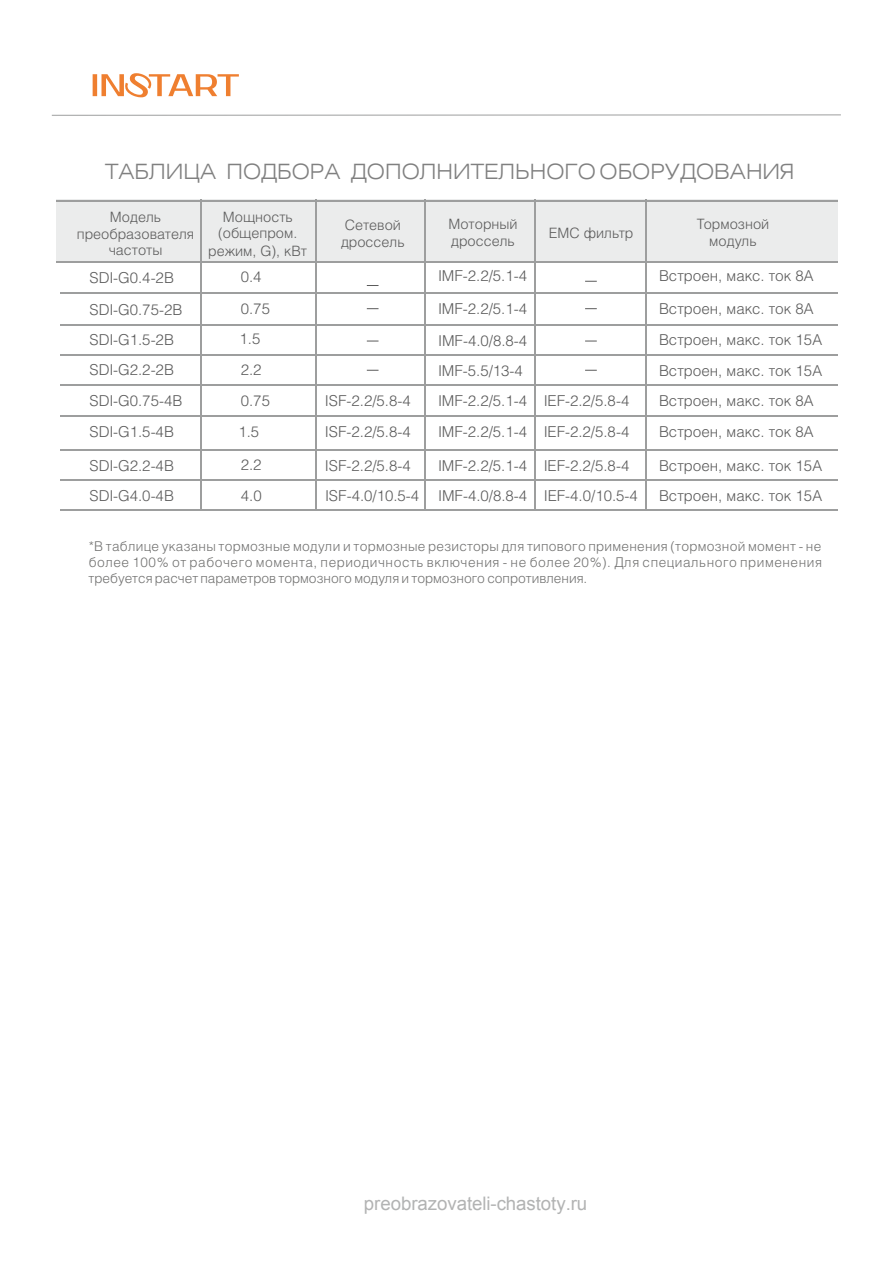
<style>
.page{position:relative;width:893px;height:1263px;background:#fff}
.page>*{position:absolute;margin:0;border:0;box-sizing:border-box;transform-origin:0 0}
.t1{font:300 21px "Helios Ext";color:#808080}
.t2{font:18.6px "Arial";letter-spacing:-.005em;color:#b2b3b3}
.t3{font:300 15px/30.9px "Helios";color:#5b5b5b}
.t4{font:300 14.25px/17px "Helios";color:#5b5b5b;text-align:center}
.t5{font:300 13.5px/15.8px "Helios";color:#727271;text-align:justify}
</style>
<div class="page">
<div style="left:56px;top:199px;width:782px;height:63px;background:#ebecec"></div>
<hr style="left:56px;top:262px;width:782px;height:1px;background:#9d9e9e">
<hr style="left:56px;top:200px;width:782px;height:2px;background:#9d9e9e">
<hr style="left:200px;top:200px;width:1px;height:310px;background:#9d9e9e">
<hr style="left:315px;top:200px;width:1px;height:310px;background:#9d9e9e">
<hr style="left:425px;top:200px;width:1px;height:310px;background:#9d9e9e">
<hr style="left:534px;top:200px;width:1px;height:310px;background:#9d9e9e">
<hr style="left:646px;top:200px;width:1px;height:310px;background:#9d9e9e">
<hr style="left:60px;top:292px;width:778px;height:1px;background:#9d9e9e">
<hr style="left:60px;top:324px;width:778px;height:1px;background:#9d9e9e">
<hr style="left:60px;top:354px;width:778px;height:1px;background:#9d9e9e">
<hr style="left:60px;top:384px;width:778px;height:2px;background:#9d9e9e">
<hr style="left:60px;top:415px;width:778px;height:1px;background:#9d9e9e">
<hr style="left:60px;top:449px;width:778px;height:1px;background:#9d9e9e">
<hr style="left:60px;top:479px;width:778px;height:1px;background:#9d9e9e">
<hr style="left:60px;top:510px;width:778px;height:1px;background:#9d9e9e">
<svg style="left:585px;top:281px;width:12px;height:1px"></svg>
<svg style="left:585px;top:308px;width:12px;height:1px"></svg>
<svg style="left:585px;top:341px;width:12px;height:1px"></svg>
<svg style="left:585px;top:370px;width:12px;height:1px"></svg>
<svg style="left:93px;top:73px;width:146px;height:24px"></svg>
<svg style="left:51px;top:114px;width:790px;height:2px;background:#cdcdcd"></svg>
<h1 class="t1" style="left:105px;top:163px;width:691px">ТАБЛИЦА ПОДБОРА ДОПОЛНИТЕЛЬНОГО ОБОРУДОВАНИЯ</h1>
<p class="t4" style="left:77px;top:210px;width:119px">Модель преобразователя частоты</p>
<p class="t3" style="left:89px;top:262px;width:94px;line-height:31.8px">SDI-G0.4-2B<br>SDI-G0.75-2B</p>
<p class="t3" style="left:89px;top:325px;width:94px">SDI-G1.5-2B<br>SDI-G2.2-2B<br>SDI-G0.75-4B<br>SDI-G1.5-4B</p>
<p class="t3" style="left:89px;top:451px;width:86px;line-height:30.3px">SDI-G2.2-4B<br>SDI-G4.0-4B</p>
<p class="t4" style="left:223px;top:210px;width:71px">Мощность</p>
<p class="t4" style="left:208px;top:226px;width:100px">(общепром. режим, G), кВт</p>
<p class="t4" style="left:341px;top:217px;width:65px;text-align:left">Сетевой дроссель</p>
<p class="t4" style="left:448px;top:217px;width:71px;text-align:left">Моторный дроссель</p>
<p class="t4" style="left:549px;top:225px;width:86px">ЕМС фильтр</p>
<p class="t3" style="left:438px;top:262px;width:90px">IMF-2.2/5.1-4</p>
<p class="t3" style="left:241px;top:262px;width:31px;line-height:31.8px">0.4<br>0.75</p>
<p class="t3" style="left:238px;top:324px;width:33px">1.5<br>2.2<br>0.75<br>1.5</p>
<p class="t3" style="left:241px;top:451px;width:23px;line-height:30.3px">2.2<br>4.0</p>
<p class="t3" style="left:325px;top:451px;width:96px;line-height:30.3px">ISF-2.2/5.8-4<br>ISF-4.0/10.5-4</p>
<p class="t3" style="left:438px;top:451px;width:90px;line-height:30.3px">IMF-2.2/5.1-4<br>IMF-4.0/8.8-4</p>
<p class="t3" style="left:544px;top:451px;width:95px;line-height:30.3px">IEF-2.2/5.8-4<br>IEF-4.0/10.5-4</p>
<p class="t3" style="left:438px;top:294px;width:90px">IMF-2.2/5.1-4</p>
<p class="t3" style="left:439px;top:326px;width:90px">IMF-4.0/8.8-4</p>
<p class="t3" style="left:438px;top:356px;width:86px">IMF-5.5/13-4</p>
<p class="t3" style="left:325px;top:386px;width:87px">ISF-2.2/5.8-4</p>
<p class="t3" style="left:438px;top:386px;width:192px">IMF-2.2/5.1-4 IEF-2.2/5.8-4</p>
<p class="t3" style="left:325px;top:417px;width:87px">ISF-2.2/5.8-4</p>
<p class="t3" style="left:438px;top:417px;width:192px">IMF-2.2/5.1-4 IEF-2.2/5.8-4</p>
<p class="t4" style="left:697px;top:217px;width:74px">Тормозной модуль</p>
<p class="t3" style="left:659px;top:261px;width:165px">Встроен, макс. ток 8А<br>Встроен, макс. ток 8А<br>Встроен, макс. ток 15А<br>Встроен, макс. ток 15А<br>Встроен, макс. ток 8А<br>Встроен, макс. ток 8А</p>
<p class="t3" style="left:659px;top:451px;width:165px;line-height:30.3px">Встроен, макс. ток 15А<br>Встроен, макс. ток 15А</p>
<p class="t5" style="left:89px;top:539px;width:735px">*В таблице указаны тормозные модули и тормозные резисторы для типового применения (тормозной момент - не более 100% от рабочего момента, периодичность включения - не более 20%). Для специального применения требуется расчет параметров тормозного модуля и тормозного сопротивления.</p>
<p class="t2" style="left:364px;top:1194px;width:225px">preobrazovateli-chastoty.ru</p>
</div>
